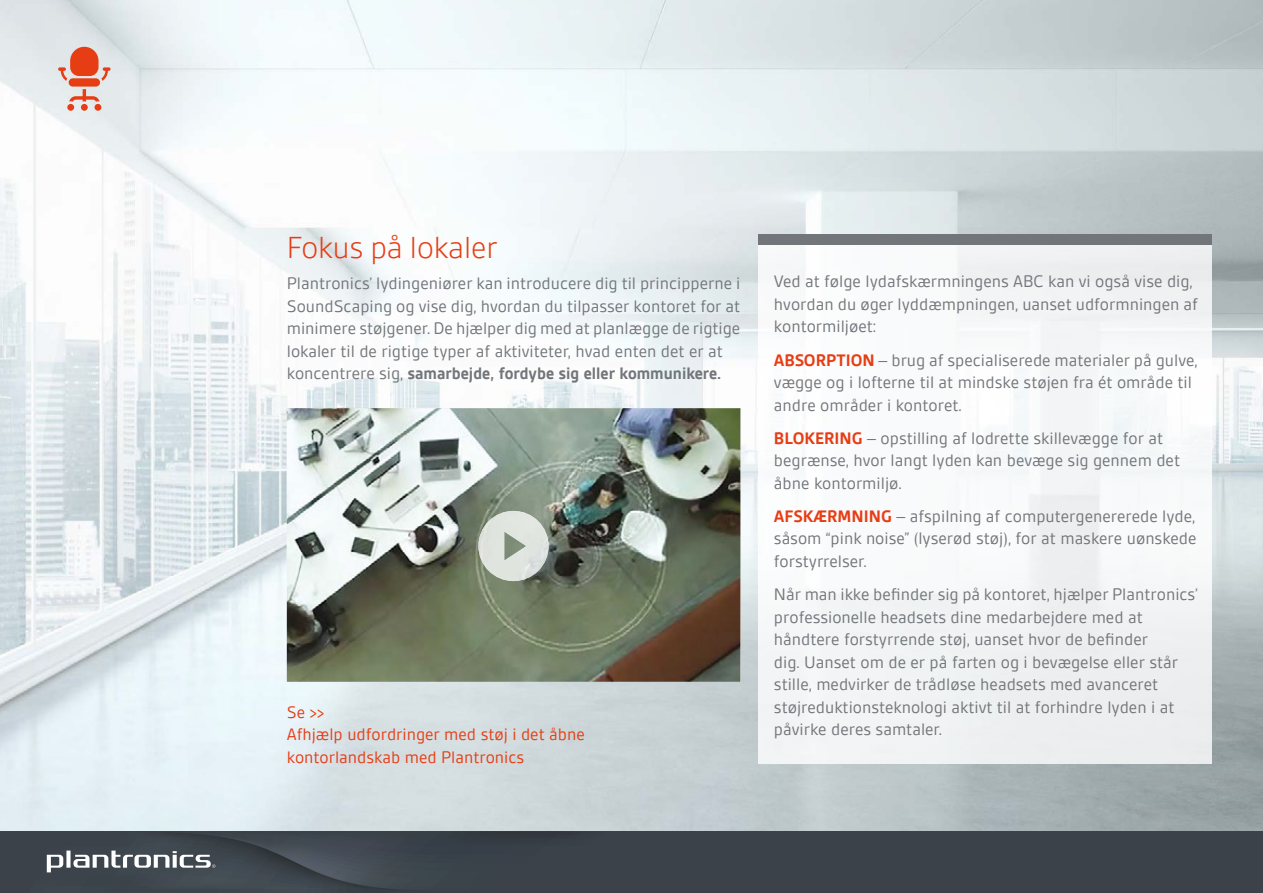
<style>
.page{position:relative;width:1263px;height:893px;background:#fff}
.page>*{position:absolute;margin:0;border:0;box-sizing:border-box;transform-origin:0 0}
.t1{font:300 33px "Gesta";color:#e73d14}
.t2{font:18px/22.5px "Gesta";color:#72767a}
.t3{font:18px/22.5px "Gesta";color:#e73d14}
.s1{font-weight:700}
.s2{font-weight:700;color:#e73d14}
</style>
<div class="page">
<img style="left:0;top:0;width:789px;height:415px">
<img style="left:1212px;top:259px;width:51px;height:572px">
<img style="left:0;top:415px;width:314px;height:416px">
<img style="left:738px;top:415px;width:51px;height:416px">
<svg style="left:0;top:831px;width:1263px;height:62px;background:#3e454d"></svg>
<img style="left:758px;top:244px;width:454px;height:519px">
<div style="left:758px;top:234px;width:454px;height:10px;background:#72767a"></div>
<svg style="left:58px;top:47px;width:53px;height:64px;background:#e4a699"></svg>
<img style="left:287px;top:408px;width:453px;height:274px">
<img style="left:478px;top:511px;width:71px;height:70px">
<h1 class="t1" style="left:287px;top:229px;width:212px">Fokus på lokaler</h1>
<p class="t2" style="left:287px;top:272px;width:455px">Plantronics’ lydingeniører kan introducere dig til principperne i SoundScaping og vise dig, hvordan du tilpasser kontoret for at minimere støjgener. De hjælper dig med at planlægge de rigtige lokaler til de rigtige typer af aktiviteter, hvad enten det er at koncentrere sig, <span class="s1">samarbejde, fordybe sig eller kommunikere.</span></p>
<p class="t3" style="left:287px;top:701px;width:299px">Se &gt;&gt;<br>Afhjælp udfordringer med støj i det åbne kontorlandskab med Plantronics</p>
<p class="t2" style="left:774px;top:270px;width:425px">Ved at følge lydafskærmningens ABC kan vi også vise dig, hvordan du øger lyddæmpningen, uanset udformningen af kontormiljøet:</p>
<p class="t2" style="left:774px;top:349px;width:425px"><span class="s2">ABSORPTION</span> – brug af specialiserede materialer på gulve, vægge og i lofterne til at mindske støjen fra ét område til andre områder i kontoret.</p>
<p class="t2" style="left:774px;top:427px;width:408px"><span class="s2">BLOKERING</span> – opstilling af lodrette skillevægge for at begrænse, hvor langt lyden kan bevæge sig gennem det åbne kontormiljø.</p>
<p class="t2" style="left:774px;top:505px;width:424px;text-align:justify"><span class="s2">AFSKÆRMNING</span> – afspilning af computergenererede lyde, såsom “pink noise” (lyserød støj), for at maskere uønskede forstyrrelser.</p>
<p class="t2" style="left:774px;top:583px;width:425px">Når man ikke befinder sig på kontoret, hjælper Plantronics’ professionelle headsets dine medarbejdere med at håndtere forstyrrende støj, uanset hvor de befinder<br>dig. Uanset om de er på farten og i bevægelse eller står stille, medvirker de trådløse headsets med avanceret støjreduktionsteknologi aktivt til at forhindre lyden i at påvirke deres samtaler.</p>
</div>
